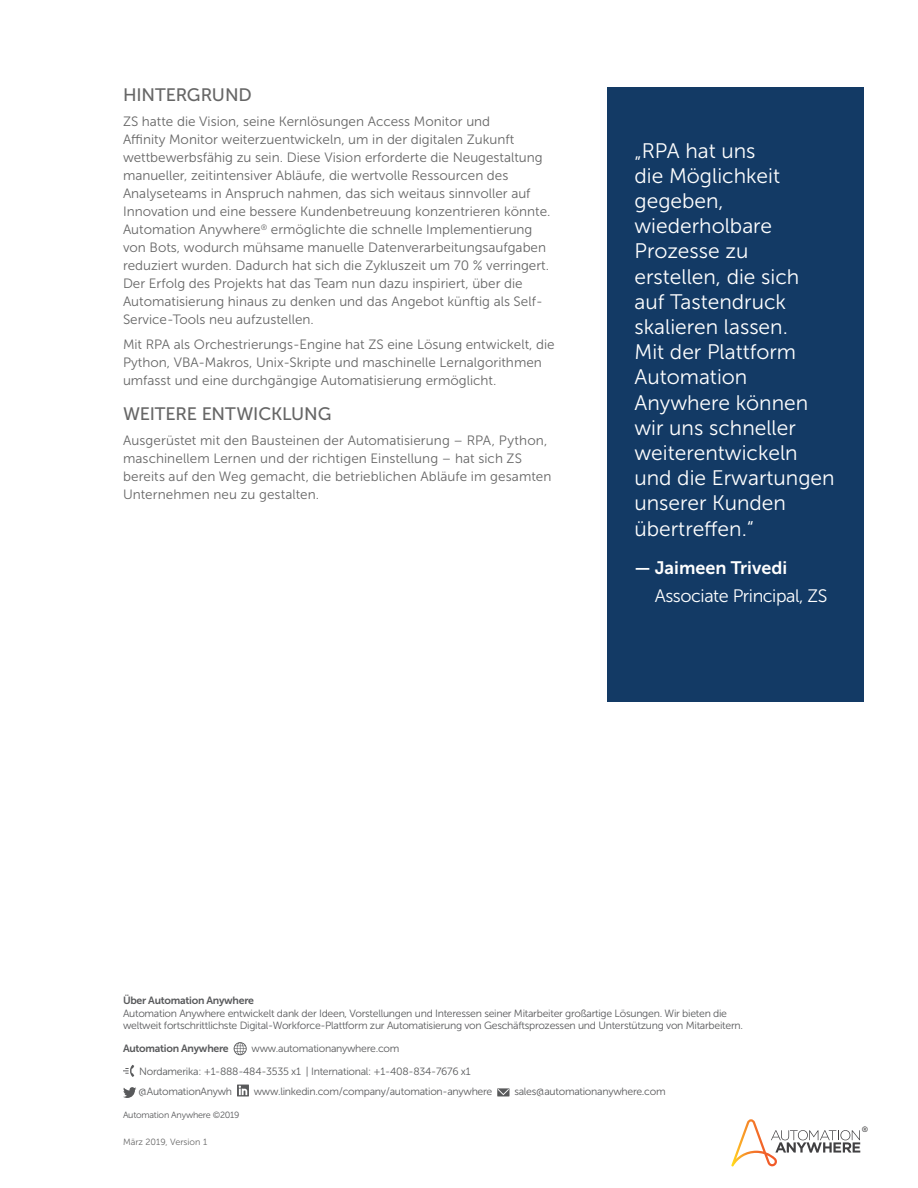
<style>
.page{position:relative;width:918px;height:1188px;background:#fff}
.page>*{position:absolute;margin:0;border:0;box-sizing:border-box;transform-origin:0 0}
.t1{font:21px/25.2px "Museo Sans 300";color:#fff}
.t2{font:18px "Museo Sans 500";letter-spacing:-.005em;color:#666}
.t3{font:18px "Museo Sans 300";letter-spacing:-.025em;color:#fff}
.t4{font:18px "Museo Sans 700";color:#fff}
.t5{font:13.5px/18px "Museo Sans 300";color:#666}
.t6{font:10.5px/12.6px "Museo Sans 300";letter-spacing:-.025em;color:#58595b}
.t7{font:10.5px "Museo Sans 700";letter-spacing:-.025em;color:#58595b}
.t8{font:9px "Museo Sans 300";letter-spacing:-.025em;color:#58595b}
.t9{font:9px "Museo Sans 300";color:#686868}
.t10{font:7.8px "Museo Sans 500";color:#414042}
</style>
<div class="page">
<svg style="left:731px;top:1119px;width:129px;height:47px"></svg>
<div style="left:608px;top:88px;width:256px;height:614px;background:#133a65"></div>
<svg style="left:234px;top:1042px;width:13px;height:13px"></svg>
<svg style="left:123px;top:1065px;width:11px;height:12px"></svg>
<svg style="left:123px;top:1087px;width:13px;height:11px"></svg>
<svg style="left:237px;top:1085px;width:12px;height:11px"></svg>
<svg style="left:497px;top:1088px;width:13px;height:8px"></svg>
<h2 class="t2" style="left:123px;top:85px;width:130px">HINTERGRUND</h2>
<p class="t5" style="left:123px;top:112px;width:429px">ZS hatte die Vision, seine Kernlösungen Access Monitor und<br>Affinity Monitor weiterzuentwickeln, um in der digitalen Zukunft wettbewerbsfähig zu sein. Diese Vision erforderte die Neugestaltung manueller, zeitintensiver Abläufe, die wertvolle Ressourcen des Analyseteams in Anspruch nahmen, das sich weitaus sinnvoller auf Innovation und eine bessere Kundenbetreuung konzentrieren könnte.<br>Automation Anywhere<sup>®</sup> ermöglichte die schnelle Implementierung von Bots, wodurch mühsame manuelle Datenverarbeitungsaufgaben reduziert wurden. Dadurch hat sich die Zykluszeit um 70 % verringert.<br>Der Erfolg des Projekts hat das Team nun dazu inspiriert, über die Automatisierung hinaus zu denken und das Angebot künftig als Self-Service-Tools neu aufzustellen.</p>
<p class="t5" style="left:123px;top:335px;width:433px">Mit RPA als Orchestrierungs-Engine hat ZS eine Lösung entwickelt, die<br>Python, VBA-Makros, Unix-Skripte und maschinelle Lernalgorithmen umfasst und eine durchgängige Automatisierung ermöglicht.</p>
<h2 class="t2" style="left:123px;top:404px;width:210px">WEITERE ENTWICKLUNG</h2>
<p class="t5" style="left:123px;top:431px;width:430px">Ausgerüstet mit den Bausteinen der Automatisierung – RPA, Python, maschinellem Lernen und der richtigen Einstellung – hat sich ZS bereits auf den Weg gemacht, die betrieblichen Abläufe im gesamten Unternehmen neu zu gestalten.</p>
<p class="t1" style="left:634px;top:138px;width:202px">„RPA hat uns<br>die Möglichkeit gegeben, wiederholbare<br>Prozesse zu erstellen, die sich auf Tastendruck skalieren lassen.<br>Mit der Plattform<br>Automation<br>Anywhere können wir uns schneller weiterentwickeln und die Erwartungen unserer Kunden übertreffen.“</p>
<h2 class="t4" style="left:634px;top:558px;width:154px">— Jaimeen Trivedi</h2>
<h2 class="t3" style="left:655px;top:586px;width:174px">Associate Principal, ZS</h2>
<p class="t7" style="left:123px;top:994px;width:133px">Über Automation Anywhere</p>
<p class="t6" style="left:123px;top:1007px;width:622px">Automation Anywhere entwickelt dank der Ideen, Vorstellungen und Interessen seiner Mitarbeiter großartige Lösungen. Wir bieten die weltweit fortschrittlichste Digital-Workforce-Plattform zur Automatisierung von Geschäftsprozessen und Unterstützung von Mitarbeitern.</p>
<p class="t7" style="left:123px;top:1043px;width:107px">Automation Anywhere</p>
<p class="t6" style="left:252px;top:1042px;width:149px">www.automationanywhere.com</p>
<p class="t6" style="left:139px;top:1062px;width:334px;line-height:19.5px">Nordamerika: +1-888-484-3535 x1 | International: +1-408-834-7676 x1 @AutomationAnywh</p>
<p class="t6" style="left:254px;top:1085px;width:240px">www.linkedin.com/company/automation-anywhere</p>
<p class="t6" style="left:514px;top:1085px;width:153px">sales@automationanywhere.com</p>
<p class="t8" style="left:123px;top:1110px;width:118px">Automation Anywhere ©2019</p>
<p class="t9" style="left:123px;top:1137px;width:86px">März 2019, Version 1</p>
<p class="t10" style="left:862px;top:1125px;width:8px">®</p>
</div>
